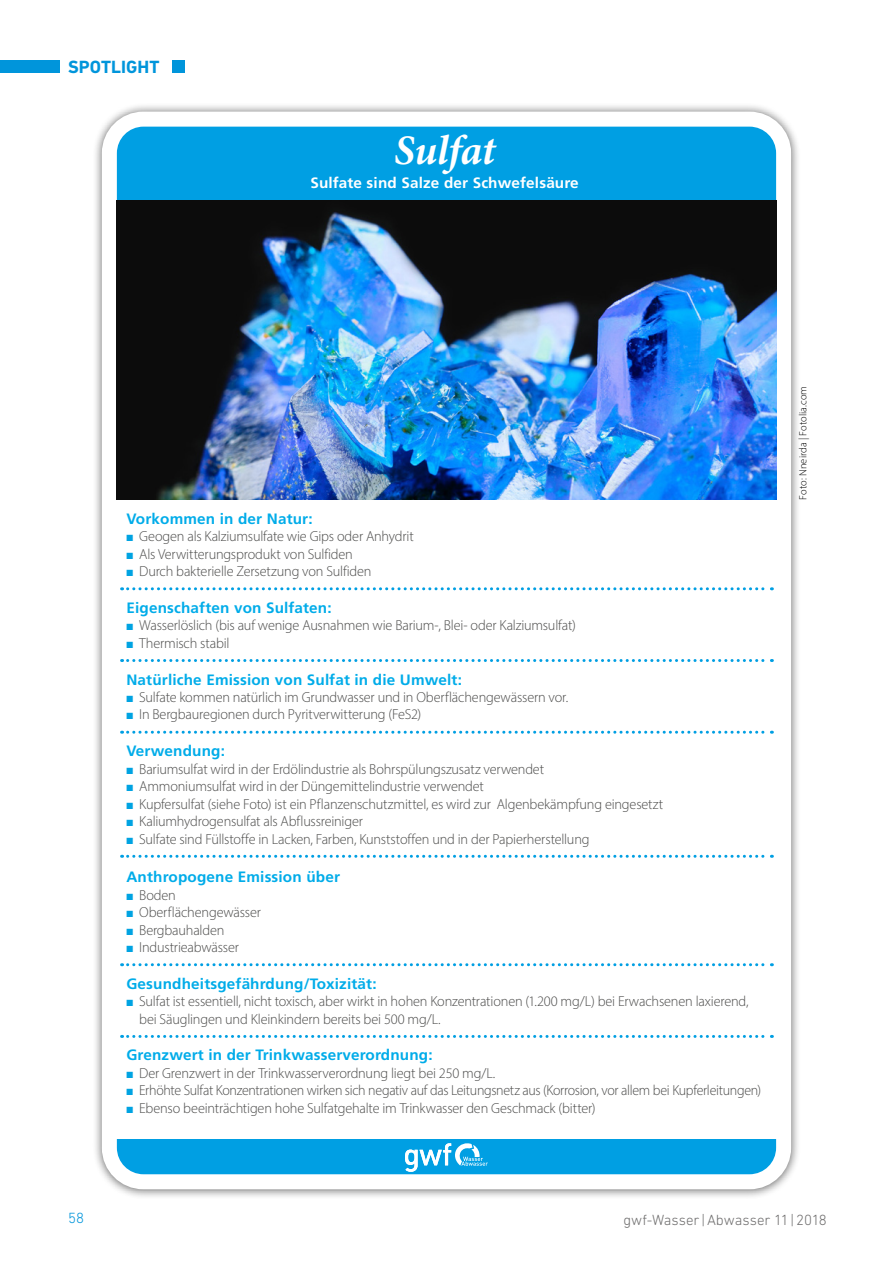
<style>
.page{position:relative;width:893px;height:1263px;background:#fff}
.page>*{position:absolute;margin:0;border:0;box-sizing:border-box;transform-origin:0 0}
.Headline_Spotlight{font:italic 700 42px "Minion Pro";letter-spacing:-.005em;color:#fff}
.t1{font:700 18px "DIN Next LT Pro";letter-spacing:.005em;color:#0095db}
.t2{font:700 15px "Frutiger LT Pro";letter-spacing:.01em;color:#00ace9}
.Headline_Spotlight-2{font:700 15px "Frutiger LT Pro";letter-spacing:.01em;color:#fff}
.t3{font:300 15px "DIN Next LT Pro";color:#706f6f}
.t4{font:300 15px "DIN Next LT Pro";color:#0095db}
.t5{font:300 14.55px/17.4px "Myriad Pro";letter-spacing:-.015em;color:#4a4a49}
.t6{font:300 14.55px "Myriad Pro";letter-spacing:-.015em;color:#4a4a49;scale:.96 1}
.WA_Quellenangabe{font:300 10.5px "Myriad Pro";letter-spacing:.005em;color:#000}
.s1{color:#00a3e2}
</style>
<div class="page">
<div style="left:0;top:60px;width:60px;height:13px;background:#0095db"></div>
<div style="left:172px;top:60px;width:13px;height:13px;background:#0095db"></div>
<div style="left:92px;top:102px;width:709px;height:1097px;background:#000;opacity:.6"></div>
<div style="left:109px;top:119px;width:675px;height:1063px;background:#009fe3;border-radius:34px"></div>
<div style="left:102px;top:112px;width:689px;height:1077px;border:15px solid #fff;border-radius:34px"></div>
<div style="left:113px;top:232px;width:666px;height:907px;background:#fff"></div>
<svg style="left:405px;top:1143px;width:83px;height:29px"></svg>
<svg style="left:122px;top:587px;width:650px;height:3px"></svg>
<svg style="left:122px;top:659px;width:650px;height:3px"></svg>
<svg style="left:122px;top:731px;width:650px;height:3px"></svg>
<svg style="left:122px;top:855px;width:650px;height:3px"></svg>
<svg style="left:122px;top:963px;width:650px;height:3px"></svg>
<svg style="left:122px;top:1035px;width:650px;height:3px"></svg>
<img style="left:117px;top:201px;width:659px;height:299px">
<p class="t1" style="left:68px;top:56px;width:93px">SPOTLIGHT</p>
<p class="Headline_Spotlight" style="left:394px;top:120px;width:103px">Sulfat</p>
<p class="Headline_Spotlight-2" style="left:310px;top:174px;width:270px">Sulfate sind Salze der Schwefelsäure</p>
<p class="t2" style="left:126px;top:510px;width:188px">Vorkommen in der Natur:</p>
<p class="t5" style="left:126px;top:527px;width:289px"><span class="s1">■</span> Geogen als Kalziumsulfate wie Gips oder Anhydrit</p>
<p class="t5" style="left:126px;top:545px;width:228px"><span class="s1">■</span> Als Verwitterungsprodukt von Sulfiden</p>
<p class="t5" style="left:126px;top:562px;width:247px"><span class="s1">■</span> Durch bakterielle Zersetzung von Sulfiden</p>
<p class="t2" style="left:126px;top:599px;width:207px">Eigenschaften von Sulfaten:</p>
<p class="t5" style="left:126px;top:617px;width:451px"><span class="s1">■</span> Wasserlöslich (bis auf wenige Ausnahmen wie Barium-, Blei- oder Kalziumsulfat)</p>
<p class="t5" style="left:126px;top:634px;width:105px"><span class="s1">■</span> Thermisch stabil</p>
<p class="t2" style="left:126px;top:670px;width:337px">Natürliche Emission von Sulfat in die Umwelt:</p>
<p class="t5" style="left:126px;top:688px;width:443px"><span class="s1">■</span> Sulfate kommen natürlich im Grundwasser und in Oberflächengewässern vor.</p>
<p class="t5" style="left:126px;top:706px;width:296px"><span class="s1">■</span> In Bergbauregionen durch Pyritverwitterung (FeS2)</p>
<p class="t2" style="left:126px;top:742px;width:100px">Verwendung:</p>
<p class="t5" style="left:126px;top:760px;width:419px"><span class="s1">■</span> Bariumsulfat wird in der Erdölindustrie als Bohrspülungszusatz verwendet</p>
<p class="t5" style="left:126px;top:777px;width:359px"><span class="s1">■</span> Ammoniumsulfat wird in der Düngemittelindustrie verwendet</p>
<p class="t5" style="left:126px;top:795px;width:538px"><span class="s1">■</span> Kupfersulfat (siehe Foto) ist ein Pflanzenschutzmittel, es wird zur Algenbekämpfung eingesetzt</p>
<p class="t5" style="left:126px;top:812px;width:238px"><span class="s1">■</span> Kaliumhydrogensulfat als Abflussreiniger</p>
<p class="t5" style="left:126px;top:830px;width:465px"><span class="s1">■</span> Sulfate sind Füllstoffe in Lacken, Farben, Kunststoffen und in der Papierherstellung</p>
<p class="t2" style="left:126px;top:868px;width:215px">Anthropogene Emission über</p>
<p class="t5" style="left:126px;top:886px;width:51px"><span class="s1">■</span> Boden</p>
<p class="t5" style="left:126px;top:903px;width:136px"><span class="s1">■</span> Oberflächengewässer</p>
<p class="t5" style="left:126px;top:921px;width:100px"><span class="s1">■</span> Bergbauhalden</p>
<p class="t5" style="left:126px;top:938px;width:114px"><span class="s1">■</span> Industrieabwässer</p>
<p class="t2" style="left:126px;top:975px;width:252px">Gesundheitsgefährdung/Toxizität:</p>
<p class="t5" style="left:139px;top:992px;width:611px;text-indent:-13px"><span class="s1">■</span> Sulfat ist essentiell, nicht toxisch, aber wirkt in hohen Konzentrationen (1.200 mg/L) bei Erwachsenen laxierend, bei Säuglingen und Kleinkindern bereits bei 500 mg/L.</p>
<p class="t2" style="left:126px;top:1046px;width:308px">Grenzwert in der Trinkwasserverordnung:</p>
<p class="t5" style="left:126px;top:1064px;width:370px"><span class="s1">■</span> Der Grenzwert in der Trinkwasserverordnung liegt bei 250 mg/L.</p>
<p class="t6" style="left:126px;top:1082px;width:663px"><span class="s1">■</span> Erhöhte Sulfat Konzentrationen wirken sich negativ auf das Leitungsnetz aus (Korrosion, vor allem bei Kupferleitungen)</p>
<p class="t5" style="left:126px;top:1099px;width:471px"><span class="s1">■</span> Ebenso beeinträchtigen hohe Sulfatgehalte im Trinkwasser den Geschmack (bitter)</p>
<p class="WA_Quellenangabe" style="left:797px;top:500px;width:115px;rotate:-90deg">Foto: Nneirda | Fotolia.com</p>
<p class="t4" style="left:68px;top:1209px;width:18px">58</p>
<p class="t3" style="left:623px;top:1211px;width:205px">gwf-Wasser|Abwasser 11|2018</p>
</div>
